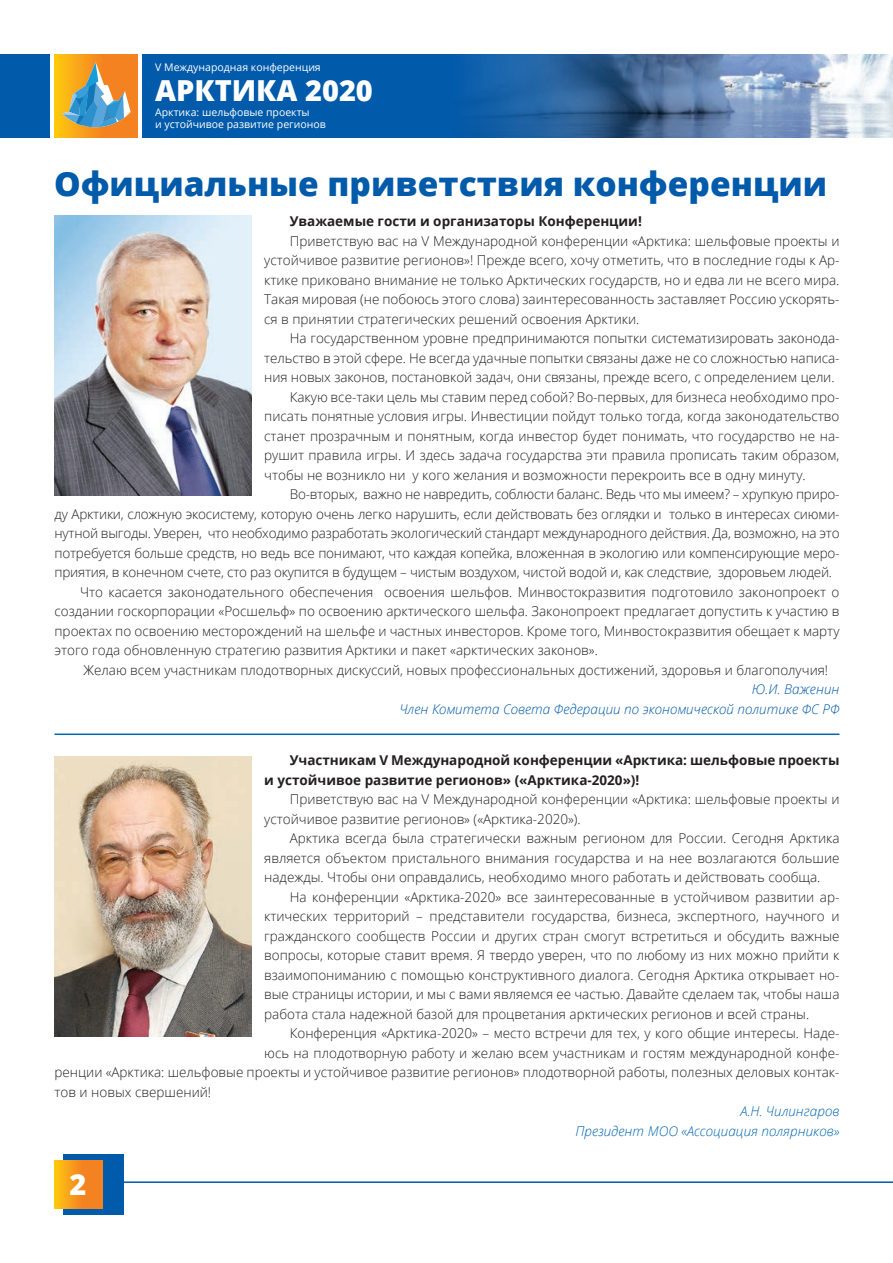
<style>
.page{position:relative;width:893px;height:1263px;background:#fff}
.page>*{position:absolute;margin:0;border:0;box-sizing:border-box;transform-origin:0 0}
.t1{font:800 33.45px "Open Sans";color:#015aaa}
.t2{font:800 28.95px "Open Sans";color:#fff}
.t3{font:300 13.5px/19.5px "Open Sans";color:#231f20;text-align:justify}
.t4{font:700 13.5px/19.5px "Open Sans";color:#231f20}
.t5{font:italic 300 13.5px "Open Sans";color:#015aaa}
.t6{font:italic 300 13.5px "Open Sans";color:#0166b3}
.t7{font:10.5px/12.6px "Open Sans";color:#fff}
</style>
<div class="page">
<hr style="left:115px;top:1181px;width:778px;height:2px;background:#015aaa">
<div style="left:142px;top:54px;width:751px;height:83px;background:#015aaa"></div>
<svg style="left:54px;top:54px;width:83px;height:83px;background:#f89d19"></svg>
<div style="left:0;top:54px;width:49px;height:83px;background:#015aaa"></div>
<div style="left:63px;top:1155px;width:61px;height:60px;background:#015aaa"></div>
<img style="left:470px;top:54px;width:423px;height:83px">
<svg style="left:54px;top:1161px;width:48px;height:48px;background:#f7971b"></svg>
<svg style="left:62px;top:62px;width:69px;height:65px;background:#aba078"></svg>
<img style="left:55px;top:216px;width:196px;height:280px">
<hr style="left:55px;top:733px;width:784px;height:2px;background:#0166b3">
<img style="left:55px;top:756px;width:196px;height:280px">
<p class="t7" style="left:155px;top:61px;width:167px">V Международная конференция</p>
<p class="t7" style="left:155px;top:105px;width:172px">Арктика: шельфовые проекты<br>и устойчивое развитие регионов</p>
<p class="t2" style="left:155px;top:68px;width:219px">АРКТИКА 2020</p>
<p class="t1" style="left:54px;top:158px;width:775px">Официальные приветствия конференции</p>
<p class="t4" style="left:290px;top:211px;width:354px">Уважаемые гости и организаторы Конференции!</p>
<p class="t3" style="left:264px;top:231px;width:577px;text-indent:26px">Приветствую вас на V Международной конференции «Арктика: шельфовые проекты и устойчивое развитие регионов»! Прежде всего, хочу отметить, что в последние годы к Ар&shy;ктике приковано внимание не только Арктических государств, но и едва ли не всего мира.<br>Такая мировая (не побоюсь этого слова) заинтересованность заставляет Россию ускорять&shy;ся в принятии стратегических решений освоения Арктики.</p>
<p class="t3" style="left:264px;top:328px;width:577px;text-indent:26px">На государственном уровне предпринимаются попытки систематизировать законода&shy;тельство в этой сфере. Не всегда удачные попытки связаны даже не со сложностью написа&shy;ния новых законов, постановкой задач, они связаны, прежде всего, с определением цели.</p>
<p class="t3" style="left:264px;top:387px;width:577px;text-indent:26px">Какую все-таки цель мы ставим перед собой? Во-первых, для бизнеса необходимо про&shy;писать понятные условия игры. Инвестиции пойдут только тогда, когда законодательство станет прозрачным и понятным, когда инвестор будет понимать, что государство не на&shy;рушит правила игры. И здесь задача государства эти правила прописать таким образом, чтобы не возникло ни у кого желания и возможности перекроить все в одну минуту.</p>
<p class="t3" style="left:55px;top:484px;width:787px;text-indent:235px">Во-вторых, важно не навредить, соблюсти баланс. Ведь что мы имеем? – хрупкую приро&shy;ду Арктики, сложную экосистему, которую очень легко нарушить, если действовать без оглядки и только в интересах сиюми&shy;нутной выгоды. Уверен, что необходимо разработать экологический стандарт международного действия. Да, возможно, на это потребуется больше средств, но ведь все понимают, что каждая копейка, вложенная в экологию или компенсирующие меро&shy;приятия, в конечном счете, сто раз окупится в будущем – чистым воздухом, чистой водой и, как следствие, здоровьем людей.</p>
<p class="t3" style="left:55px;top:582px;width:786px;text-indent:26px">Что касается законодательного обеспечения освоения шельфов. Минвостокразвития подготовило законопроект о создании госкорпорации «Росшельф» по освоению арктического шельфа. Законопроект предлагает допустить к участию в проектах по освоению месторождений на шельфе и частных инвесторов. Кроме того, Минвостокразвития обещает к марту этого года обновленную стратегию развития Арктики и пакет «арктических законов».</p>
<p class="t3" style="left:84px;top:660px;width:746px">Желаю всем участникам плодотворных дискуссий, новых профессиональных достижений, здоровья и благополучия!</p>
<p class="t5" style="left:752px;top:680px;width:89px">Ю.И. Важенин</p>
<p class="t5" style="left:400px;top:699px;width:441px">Член Комитета Совета Федерации по экономической политике ФС РФ</p>
<p class="t4" style="left:264px;top:750px;width:577px;text-indent:26px">Участникам V Международной конференции «Арктика: шельфовые проекты и устойчивое развитие регионов» («Арктика-2020»)!</p>
<p class="t3" style="left:264px;top:789px;width:577px;text-indent:26px">Приветствую вас на V Международной конференции «Арктика: шельфовые проекты и устойчивое развитие регионов» («Арктика-2020»).</p>
<p class="t3" style="left:264px;top:828px;width:577px;text-indent:26px">Арктика всегда была стратегически важным регионом для России. Сегодня Арктика является объектом пристального внимания государства и на нее возлагаются большие надежды. Чтобы они оправдались, необходимо много работать и действовать сообща.</p>
<p class="t3" style="left:264px;top:887px;width:577px;text-indent:26px">На конференции «Арктика-2020» все заинтересованные в устойчивом развитии ар&shy;ктических территорий – представители государства, бизнеса, экспертного, научного и гражданского сообществ России и других стран смогут встретиться и обсудить важные вопросы, которые ставит время. Я твердо уверен, что по любому из них можно прийти к взаимопониманию с помощью конструктивного диалога. Сегодня Арктика открывает но&shy;вые страницы истории, и мы с вами являемся ее частью. Давайте сделаем так, чтобы наша работа стала надежной базой для процветания арктических регионов и всей страны.</p>
<p class="t3" style="left:290px;top:1023px;width:551px">Конференция «Арктика-2020» – место встречи для тех, у кого общие интересы. Наде-</p>
<p class="t3" style="left:264px;top:1043px;width:577px">юсь на плодотворную работу и желаю всем участникам и гостям международной конфе-</p>
<p class="t3" style="left:55px;top:1062px;width:786px">ренции «Арктика: шельфовые проекты и устойчивое развитие регионов» плодотворной работы, полезных деловых контак-</p>
<p class="t3" style="left:55px;top:1082px;width:158px">тов и новых свершений!</p>
<p class="t6" style="left:740px;top:1102px;width:101px">А.Н. Чилингаров</p>
<p class="t6" style="left:576px;top:1121px;width:265px">Президент МОО «Ассоциация полярников»</p>
<p class="t2" style="left:70px;top:1163px;width:18px">2</p>
</div>
